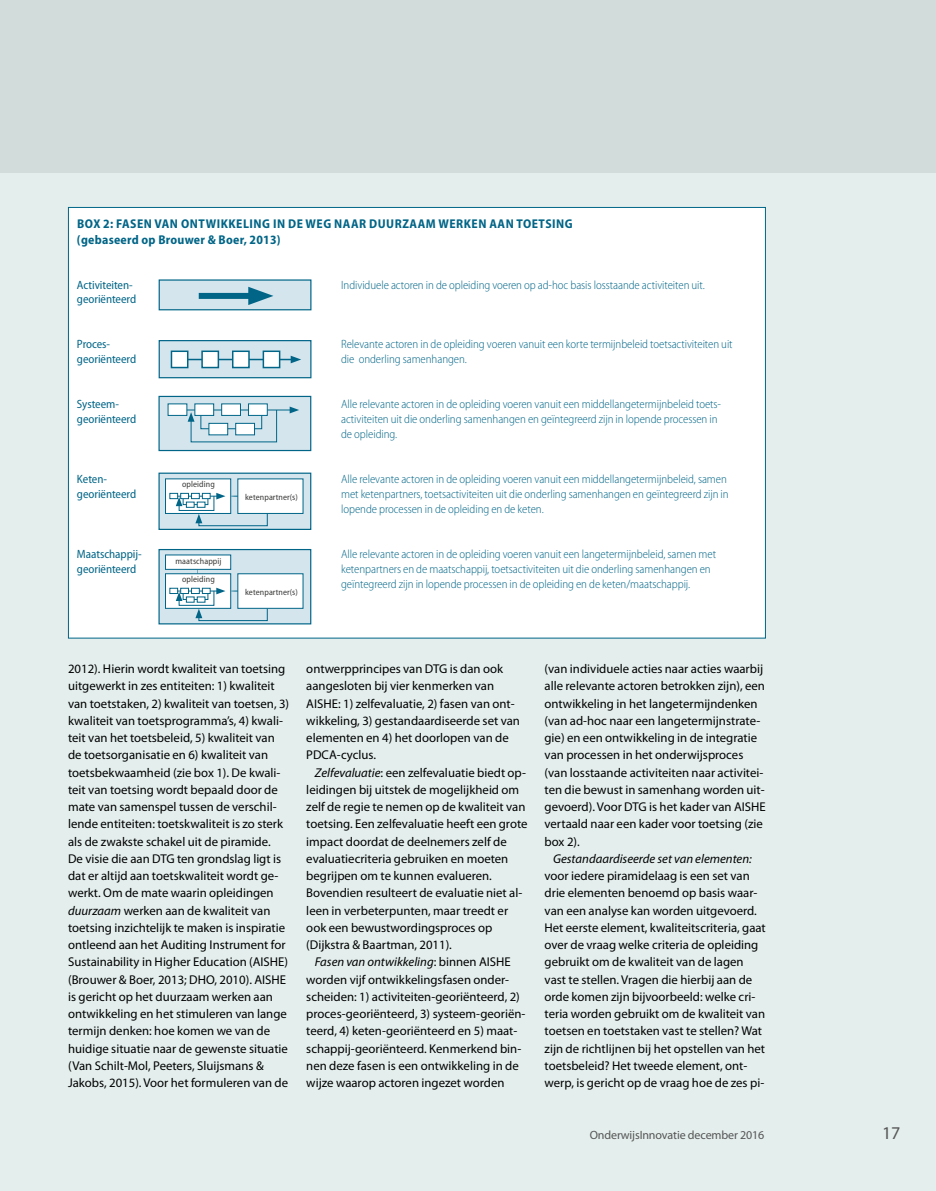
<style>
.page{position:relative;width:936px;height:1191px;background:#fff}
.page>*{position:absolute;margin:0;border:0;box-sizing:border-box;transform-origin:0 0}
.t1{font:18px "Myriad Pro";color:#565655}
.t2{font:12.75px/17.2px "Myriad Pro";color:#000}
.t3{font:700 semi-condensed 12.75px/16.5px "Myriad Pro";letter-spacing:.04em;color:#006587}
.t4{font:italic 12.75px "Myriad Pro";color:#000}
.t5{font:300 semi-condensed 12px/15px "Myriad Pro";letter-spacing:-.005em;color:#006587}
.t6{font:semi-condensed 12px "Myriad Pro";letter-spacing:-.005em;color:#006587}
.t7{font:12px "Myriad Pro";letter-spacing:-.01em;color:#565655}
.t8{font:semi-condensed 8.7px "Myriad Pro";letter-spacing:.01em;color:#3a3a39}
.s1{font-style:italic}
</style>
<div class="page">
<div style="left:0;top:0;width:935px;height:1191px;background:#e3eeed"></div>
<div style="left:0;top:0;width:935px;height:172px;background:#d2dcdb"></div>
<div style="left:68px;top:207px;width:697px;height:431px;background:#fff"></div>
<div style="left:158px;top:472px;width:153px;height:58px;background:#d4e5ee;border:1px solid #006587"></div>
<div style="left:158px;top:549px;width:153px;height:75px;background:#d4e5ee;border:1px solid #006587"></div>
<div style="left:165px;top:478px;width:66px;height:36px;background:#fff;border:1px solid #006587"></div>
<div style="left:165px;top:573px;width:66px;height:35px;background:#fff;border:1px solid #006587"></div>
<div style="left:165px;top:554px;width:66px;height:16px;background:#fff;border:1px solid #006587"></div>
<div style="left:237px;top:478px;width:66px;height:36px;background:#fff"></div>
<div style="left:237px;top:573px;width:66px;height:35px;background:#fff;border:1px solid #006587"></div>
<div style="left:158px;top:396px;width:153px;height:55px;background:#d4e5ee;border:1px solid #006587"></div>
<div style="left:159px;top:279px;width:152px;height:31px;background:#d4e5ee;border:1px solid #006587"></div>
<div style="left:159px;top:340px;width:152px;height:38px;background:#d4e5ee;border:1px solid #006587"></div>
<hr style="left:185px;top:409px;width:107px;height:1px;background:#006587">
<svg style="left:289px;top:406px;width:10px;height:7px"></svg>
<hr style="left:185px;top:359px;width:108px;height:1px;background:#006587">
<svg style="left:291px;top:356px;width:10px;height:7px"></svg>
<div style="left:199px;top:293px;width:60px;height:6px;background:#006587"></div>
<svg style="left:248px;top:287px;width:25px;height:18px"></svg>
<div style="left:168px;top:403px;width:19px;height:13px;background:#fff;border:1px solid #006587"></div>
<svg style="left:169px;top:493px;width:7px;height:6px"></svg>
<svg style="left:169px;top:588px;width:7px;height:6px"></svg>
<div style="left:171px;top:350px;width:17px;height:18px;background:#fff;border:2px solid #006587"></div>
<div style="left:201px;top:350px;width:18px;height:18px;background:#fff;border:2px solid #006587"></div>
<div style="left:232px;top:350px;width:18px;height:18px;background:#fff;border:2px solid #006587"></div>
<div style="left:262px;top:350px;width:18px;height:18px;background:#fff;border:2px solid #006587"></div>
<svg style="left:194px;top:403px;width:20px;height:13px"></svg>
<div style="left:221px;top:403px;width:20px;height:13px;background:#fff;border:1px solid #006587"></div>
<div style="left:248px;top:403px;width:20px;height:13px;background:#fff;border:1px solid #006587"></div>
<svg style="left:188px;top:409px;width:89px;height:33px"></svg>
<div style="left:208px;top:423px;width:20px;height:12px;background:#fff;border:1px solid #006587"></div>
<div style="left:235px;top:423px;width:20px;height:12px;background:#fff;border:1px solid #006587"></div>
<svg style="left:176px;top:493px;width:92px;height:33px"></svg>
<svg style="left:176px;top:587px;width:92px;height:34px"></svg>
<p class="t3" style="left:77px;top:215px;width:497px">BOX 2: FASEN VAN ONTWIKKELING IN DE WEG NAAR DUURZAAM WERKEN AAN TOETSING (gebaseerd op Brouwer &amp; Boer, 2013)</p>
<p class="t6" style="left:77px;top:279px;width:57px">Activiteiten-</p>
<p class="t5" style="left:341px;top:278px;width:365px">Individuele actoren in de opleiding voeren op ad-hoc basis losstaande activiteiten uit.</p>
<p class="t6" style="left:77px;top:292px;width:61px">georiënteerd</p>
<p class="t6" style="left:77px;top:337px;width:35px">Proces-</p>
<p class="t5" style="left:341px;top:336px;width:393px">Relevante actoren in de opleiding voeren vanuit een korte termijnbeleid toetsactiviteiten uit</p>
<p class="t6" style="left:77px;top:352px;width:61px">georiënteerd</p>
<p class="t5" style="left:341px;top:351px;width:127px">die onderling samenhangen.</p>
<p class="t6" style="left:77px;top:397px;width:43px">Systeem-</p>
<p class="t5" style="left:341px;top:396px;width:381px">Alle relevante actoren in de opleiding voeren vanuit een middellangetermijnbeleid toets-</p>
<p class="t6" style="left:77px;top:412px;width:61px">georiënteerd</p>
<p class="t5" style="left:341px;top:411px;width:378px">activiteiten uit die onderling samenhangen en geïntegreerd zijn in lopende processen in de opleiding.</p>
<p class="t6" style="left:77px;top:472px;width:32px">Keten-</p>
<p class="t5" style="left:341px;top:471px;width:387px">Alle relevante actoren in de opleiding voeren vanuit een middellangetermijnbeleid, samen</p>
<p class="t6" style="left:77px;top:487px;width:61px">georiënteerd</p>
<p class="t5" style="left:341px;top:486px;width:389px">met ketenpartners, toetsactiviteiten uit die onderling samenhangen en geïntegreerd zijn in lopende processen in de opleiding en de keten.</p>
<p class="t6" style="left:77px;top:547px;width:66px">Maatschappij-</p>
<p class="t5" style="left:341px;top:546px;width:376px">Alle relevante actoren in de opleiding voeren vanuit een langetermijnbeleid, samen met</p>
<p class="t6" style="left:77px;top:562px;width:61px">georiënteerd</p>
<p class="t5" style="left:341px;top:561px;width:371px">ketenpartners en de maatschappij, toetsactiviteiten uit die onderling samenhangen en geïntegreerd zijn in lopende processen in de opleiding en de keten/maatschappij.</p>
<p class="t8" style="left:182px;top:480px;width:34px">opleiding</p>
<p class="t8" style="left:245px;top:492px;width:54px">ketenpartner(s)</p>
<p class="t8" style="left:175px;top:557px;width:48px">maatschappij</p>
<p class="t8" style="left:182px;top:575px;width:34px">opleiding</p>
<p class="t8" style="left:245px;top:587px;width:54px">ketenpartner(s)</p>
<p class="t2" style="left:68px;top:660px;width:223px">2012). Hierin wordt kwaliteit van toetsing uitgewerkt in zes entiteiten: 1) kwaliteit van toetstaken, 2) kwaliteit van toetsen, 3) kwaliteit van toetsprogramma’s, 4) kwali&shy;teit van het toetsbeleid, 5) kwaliteit van de toetsorganisatie en 6) kwaliteit van toetsbekwaamheid (zie box 1). De kwali&shy;teit van toetsing wordt bepaald door de mate van samenspel tussen de verschil&shy;lende entiteiten: toetskwaliteit is zo sterk als de zwakste schakel uit de piramide.<br>De visie die aan DTG ten grondslag ligt is dat er altijd aan toetskwaliteit wordt ge&shy;werkt. Om de mate waarin opleidingen <span class="s1">duurzaam</span> werken aan de kwaliteit van toetsing inzichtelijk te maken is inspiratie ontleend aan het Auditing Instrument for Sustainability in Higher Education (AISHE) (Brouwer &amp; Boer, 2013; DHO, 2010). AISHE is gericht op het duurzaam werken aan ontwikkeling en het stimuleren van lange termijn denken: hoe komen we van de huidige situatie naar de gewenste situatie (Van Schilt-Mol, Peeters, Sluijsmans &amp; Jakobs, 2015). Voor het formuleren van de</p>
<p class="t2" style="left:306px;top:660px;width:215px">ontwerpprincipes van DTG is dan ook aangesloten bij vier kenmerken van AISHE: 1) zelfevaluatie, 2) fasen van ont&shy;wikkeling, 3) gestandaardiseerde set van elementen en 4) het doorlopen van de PDCA-cyclus.</p>
<p class="t2" style="left:306px;top:764px;width:223px;text-indent:9px"><span class="s1">Zelfevaluatie</span>: een zelfevaluatie biedt op&shy;leidingen bij uitstek de mogelijkheid om zelf de regie te nemen op de kwaliteit van toetsing. Een zelfevaluatie heeft een grote impact doordat de deelnemers zelf de evaluatiecriteria gebruiken en moeten begrijpen om te kunnen evalueren.<br>Bovendien resulteert de evaluatie niet al&shy;leen in verbeterpunten, maar treedt er ook een bewustwordingsproces op (Dijkstra &amp; Baartman, 2011).</p>
<p class="t2" style="left:306px;top:953px;width:221px;text-indent:9px"><span class="s1">Fasen van ontwikkeling</span>: binnen AISHE worden vijf ontwikkelingsfasen onder&shy;scheiden: 1) activiteiten-georiënteerd, 2) proces-georiënteerd, 3) systeem-georiën&shy;teerd, 4) keten-georiënteerd en 5) maat&shy;schappij-georiënteerd. Kenmerkend bin&shy;nen deze fasen is een ontwikkeling in de wijze waarop actoren ingezet worden</p>
<p class="t2" style="left:544px;top:660px;width:223px">(van individuele acties naar acties waarbij alle relevante actoren betrokken zijn), een ontwikkeling in het langetermijndenken (van ad-hoc naar een langetermijnstrate&shy;gie) en een ontwikkeling in de integratie van processen in het onderwijsproces (van losstaande activiteiten naar activitei&shy;ten die bewust in samenhang worden uit&shy;gevoerd). Voor DTG is het kader van AISHE vertaald naar een kader voor toetsing (zie box 2).</p>
<p class="t4" style="left:553px;top:851px;width:200px">Gestandaardiseerde set van elementen:</p>
<p class="t2" style="left:544px;top:867px;width:223px">voor iedere piramidelaag is een set van drie elementen benoemd op basis waar&shy;van een analyse kan worden uitgevoerd.<br>Het eerste element, kwaliteitscriteria, gaat over de vraag welke criteria de opleiding gebruikt om de kwaliteit van de lagen vast te stellen. Vragen die hierbij aan de orde komen zijn bijvoorbeeld: welke cri&shy;teria worden gebruikt om de kwaliteit van toetsen en toetstaken vast te stellen? Wat zijn de richtlijnen bij het opstellen van het toetsbeleid? Het tweede element, ont&shy;werp, is gericht op de vraag hoe de zes pi-</p>
<p class="t7" style="left:589px;top:1128px;width:176px">OnderwijsInnovatie december 2016</p>
<h1 class="t1" style="left:882px;top:1123px;width:20px">17</h1>
</div>
